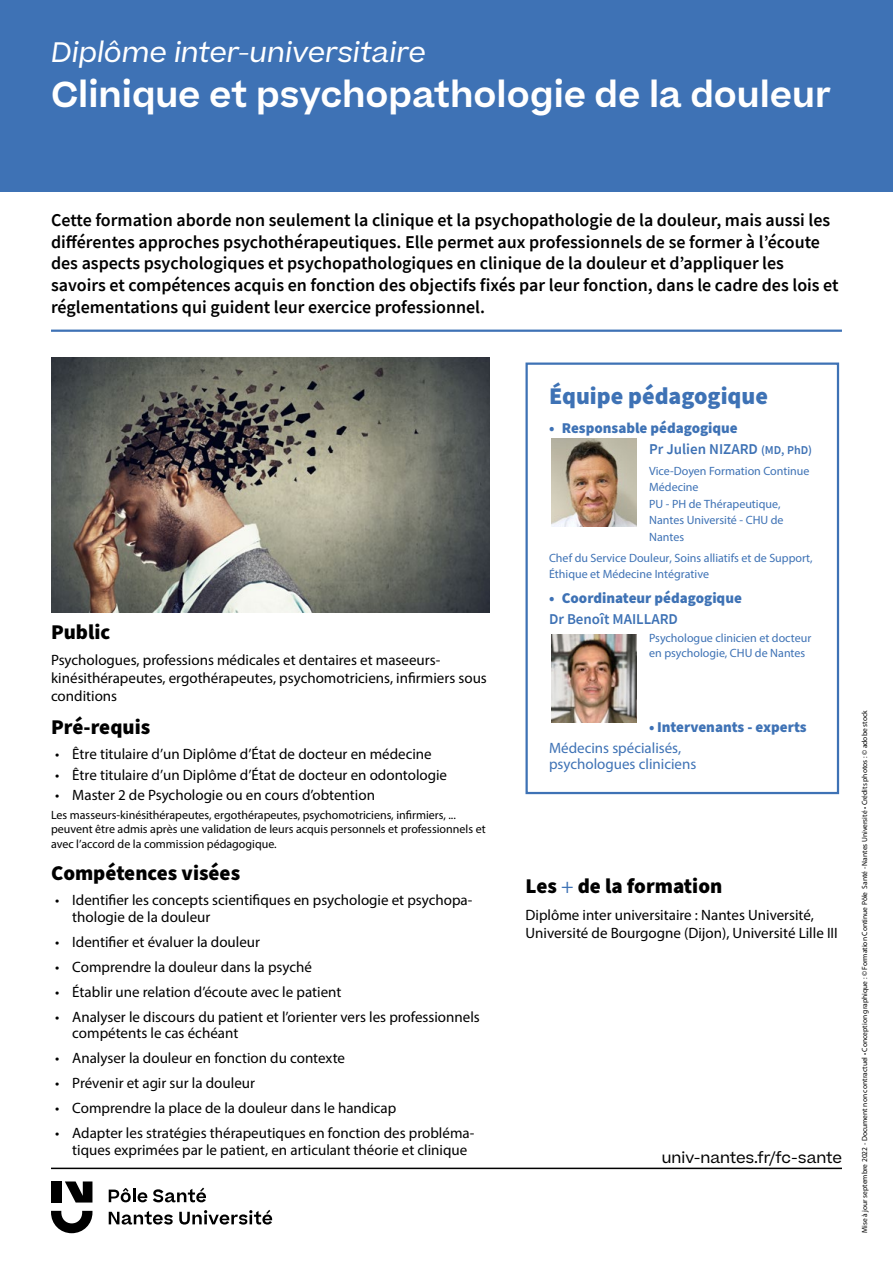
<style>
.page{position:relative;width:893px;height:1263px;background:#fff}
.page>*{position:absolute;margin:0;border:0;box-sizing:border-box;transform-origin:0 0}
.t1{font:600 34.5px "Beatrice";color:#fff}
.t2{font:italic 27px "Beatrice";color:#fff}
.t3{font:900 24px "Source Sans Pro";color:#3e72b5}
.t4{font:900 21px "Source Sans Pro";color:#000}
.t5{font:600 18px/21.6px "Source Sans Pro";color:#000}
.t6{font:15px/18px "Myriad Pro";color:#000}
.t7{font:900 15px/20.7px "Source Sans Pro";color:#3e72b5}
.t8{font:15px/16.5px "Myriad Pro";color:#3e72b5}
.t9{font:15px "Beatrice";color:#000}
.t10{font:600 15px "Source Sans Pro";color:#3e72b5}
.t11{font:12px/16.5px "Myriad Pro";color:#3e72b5}
.t12{font:12px/14.4px "Myriad Pro";color:#000}
.t13{font:7.5px "Myriad Pro";color:#000}
.s1{font-weight:600}
.s2{font-weight:600;font-size:12px}
.s3{font-family:"Myriad Pro";font-weight:400;color:#3e72b5}
</style>
<div class="page">
<div style="left:0;top:0;width:893px;height:191px;background:#3e72b5"></div>
<img style="left:51px;top:357px;width:438px;height:255px">
<img style="left:551px;top:439px;width:85px;height:88px">
<img style="left:551px;top:634px;width:85px;height:88px">
<hr style="left:51px;top:1167px;width:791px;height:2px;background:#000">
<svg style="left:51px;top:1211px;width:41px;height:22px"></svg>
<svg style="left:65px;top:1181px;width:27px;height:21px"></svg>
<div style="left:51px;top:1181px;width:10px;height:21px;background:#000"></div>
<svg style="left:109px;top:1211px;width:64px;height:13px"></svg>
<svg style="left:179px;top:1210px;width:93px;height:14px"></svg>
<svg style="left:109px;top:1188px;width:38px;height:14px"></svg>
<svg style="left:153px;top:1187px;width:53px;height:15px"></svg>
<div style="left:525px;top:362px;width:314px;height:432px;border:2px solid #3e72b5"></div>
<hr style="left:51px;top:330px;width:791px;height:2px;background:#3e72b5">
<h2 class="t2" style="left:51px;top:35px;width:376px">Diplôme inter-universitaire</h2>
<h1 class="t1" style="left:51px;top:71px;width:782px">Clinique et psychopathologie de la douleur</h1>
<p class="t5" style="left:51px;top:209px;width:789px">Cette formation aborde non seulement la clinique et la psychopathologie de la douleur, mais aussi les différentes approches psychothérapeutiques. Elle permet aux professionnels de se former à l’écoute des aspects psychologiques et psychopathologiques en clinique de la douleur et d’appliquer les savoirs et compétences acquis en fonction des objectifs fixés par leur fonction, dans le cadre des lois et réglementations qui guident leur exercice professionnel.</p>
<h3 class="t4" style="left:51px;top:617px;width:61px">Public</h3>
<p class="t6" style="left:51px;top:651px;width:437px">Psychologues, professions médicales et dentaires et maseeurs&shy;kinésithérapeutes, ergothérapeutes, psychomotriciens, infirmiers sous conditions</p>
<h3 class="t4" style="left:51px;top:712px;width:101px">Pré-requis</h3>
<p class="t6" style="left:55px;top:744px;width:378px">• Être titulaire d’un Diplôme d’État de docteur en médecine</p>
<p class="t6" style="left:55px;top:765px;width:393px">• Être titulaire d’un Diplôme d’État de docteur en odontologie</p>
<p class="t6" style="left:55px;top:786px;width:321px">• Master 2 de Psychologie ou en cours d’obtention</p>
<p class="t12" style="left:51px;top:807px;width:436px">Les masseurs-kinésithérapeutes, ergothérapeutes, psychomotriciens, infirmiers, ... peuvent être admis après une validation de leurs acquis personnels et professionnels et avec l’accord de la commission pédagogique.</p>
<h3 class="t4" style="left:51px;top:859px;width:191px">Compétences visées</h3>
<p class="t6" style="left:72px;top:892px;width:402px;line-height:16.5px;text-indent:-17px">• Identifier les concepts scientifiques en psychologie et psychopa&shy;thologie de la douleur</p>
<p class="t6" style="left:55px;top:932px;width:206px">• Identifier et évaluer la douleur</p>
<p class="t6" style="left:55px;top:957px;width:258px">• Comprendre la douleur dans la psyché</p>
<p class="t6" style="left:55px;top:982px;width:288px">• Établir une relation d’écoute avec le patient</p>
<p class="t6" style="left:72px;top:1008px;width:409px;line-height:16.5px;text-indent:-17px">• Analyser le discours du patient et l’orienter vers les professionnels compétents le cas échéant</p>
<p class="t6" style="left:55px;top:1049px;width:291px">• Analyser la douleur en fonction du contexte</p>
<p class="t6" style="left:55px;top:1074px;width:201px">• Prévenir et agir sur la douleur</p>
<p class="t6" style="left:55px;top:1099px;width:343px">• Comprendre la place de la douleur dans le handicap</p>
<p class="t6" style="left:72px;top:1125px;width:404px;line-height:16.5px;text-indent:-17px">• Adapter les stratégies thérapeutiques en fonction des probléma&shy;tiques exprimées par le patient, en articulant théorie et clinique</p>
<h3 class="t3" style="left:549px;top:379px;width:220px">Équipe pédagogique</h3>
<p class="t7" style="left:649px;top:418px;width:164px;text-indent:-100px">• Responsable pédagogique<br><span class="s1">Pr Julien NIZARD</span> <span class="s2">(MD, PhD)</span></p>
<p class="t11" style="left:649px;top:462px;width:162px">Vice-Doyen Formation Continue<br>Médecine<br>PU - PH de Thérapeutique,<br>Nantes Université - CHU de<br>Nantes</p>
<p class="t11" style="left:549px;top:549px;width:265px">Chef du Service Douleur, Soins alliatifs et de Support,<br>Éthique et Médecine Intégrative</p>
<p class="t7" style="left:549px;top:588px;width:194px">• Coordinateur pédagogique</p>
<p class="t10" style="left:549px;top:609px;width:130px">Dr Benoît MAILLARD</p>
<p class="t11" style="left:649px;top:631px;width:164px;line-height:14.4px">Psychologue clinicien et docteur en psychologie, CHU de Nantes</p>
<p class="t7" style="left:649px;top:717px;width:159px">• Intervenants - experts</p>
<p class="t8" style="left:549px;top:739px;width:149px">Médecins spécialisés, psychologues cliniciens</p>
<h3 class="t4" style="left:525px;top:872px;width:198px">Les <span class="s3">+</span> de la formation</h3>
<p class="t6" style="left:525px;top:905px;width:314px">Diplôme inter universitaire : Nantes Université,<br>Université de Bourgogne (Dijon), Université Lille III</p>
<p class="t9" style="left:662px;top:1147px;width:182px">univ-nantes.fr/fc-sante</p>
<p class="t13" style="left:860px;top:1233px;width:524px;rotate:-90deg">Mise à jour septembre 2022 - Document non contractuel • Conception graphique : © Formation Continue Pôle Santé - Nantes Université • Crédits photos : © adobe stock</p>
</div>
